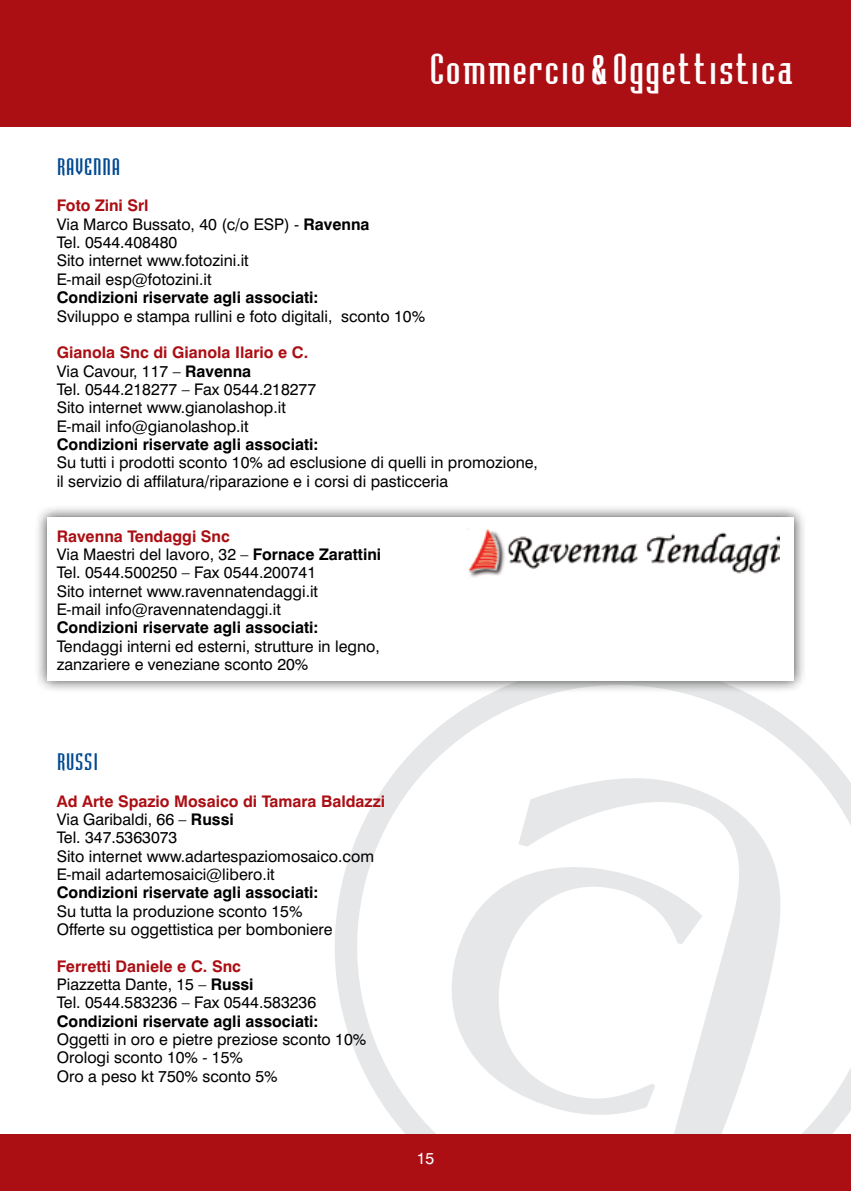
<style>
.page{position:relative;width:851px;height:1191px;background:#fff}
.page>*{position:absolute;margin:0;border:0;box-sizing:border-box;transform-origin:0 0}
.t1{font:40px "Badloc";color:#fff}
.t2{font:22px "Badloc";color:#004990}
.t3{font:16px/18.4px "Swiss 721 BT";color:#000}
.t4{font:700 16px "Swiss 721 BT";color:#000}
.t5{font:16px "Swiss 721 BT";color:#fff}
.s1{font-family:"Helvetica";font-weight:900;font-stretch:extra-condensed}
.s2{font-weight:700;color:#ab0f14}
.s3{font-weight:700}
</style>
<div class="page">
<svg style="left:335px;top:693px;width:515px;height:441px"></svg>
<svg style="left:438px;top:853px;width:80px;height:264px"></svg>
<svg style="left:518px;top:763px;width:277px;height:371px"></svg>
<div style="left:0;top:0;width:850px;height:127px;background:#ab0f14"></div>
<div style="left:0;top:1134px;width:850px;height:57px;background:#ab0f14"></div>
<div style="left:34px;top:504px;width:773px;height:189px;background:#000;opacity:.75"></div>
<div style="left:47px;top:517px;width:747px;height:163px;background:#fff"></div>
<img style="left:468px;top:529px;width:311px;height:49px">
<h1 class="t1" style="left:429px;top:47px;width:366px">Commercio <span class="s1">&amp;</span> Oggettistica</h1>
<h2 class="t2" style="left:57px;top:154px;width:65px">RAVENNA</h2>
<p class="t3" style="left:57px;top:196px;width:314px"><span class="s2">Foto Zini Srl<br></span>Via Marco Bussato, 40 (c/o ESP) - <span class="s3">Ravenna<br></span>Tel. 0544.408480<br>Sito internet www.fotozini.it<br>E-mail esp@fotozini.it</p>
<p class="t4" style="left:57px;top:288px;width:263px">Condizioni riservate agli associati:</p>
<p class="t3" style="left:57px;top:306px;width:370px">Sviluppo e stampa rullini e foto digitali, sconto 10%</p>
<p class="t3" style="left:57px;top:343px;width:261px"><span class="s2">Gianola Snc di Gianola Ilario e C.<br></span>Via Cavour, 117 – <span class="s3">Ravenna<br></span>Tel. 0544.218277 – Fax 0544.218277<br>Sito internet www.gianolashop.it<br>E-mail info@gianolashop.it</p>
<p class="t4" style="left:57px;top:434px;width:263px">Condizioni riservate agli associati:</p>
<p class="t3" style="left:57px;top:453px;width:482px">Su tutti i prodotti sconto 10% ad esclusione di quelli in promozione, il servizio di affilatura/riparazione e i corsi di pasticceria</p>
<p class="t3" style="left:57px;top:526px;width:326px"><span class="s2">Ravenna Tendaggi Snc<br></span>Via Maestri del lavoro, 32 – <span class="s3">Fornace Zarattini </span>Tel. 0544.500250 – Fax 0544.200741<br>Sito internet www.ravennatendaggi.it<br>E-mail info@ravennatendaggi.it</p>
<p class="t4" style="left:57px;top:618px;width:263px">Condizioni riservate agli associati:</p>
<p class="t3" style="left:57px;top:636px;width:324px">Tendaggi interni ed esterni, strutture in legno, zanzariere e veneziane sconto 20%</p>
<h2 class="t2" style="left:57px;top:749px;width:44px">RUSSI</h2>
<p class="t3" style="left:57px;top:791px;width:330px"><span class="s2">Ad Arte Spazio Mosaico di Tamara Baldazzi<br></span>Via Garibaldi, 66 – <span class="s3">Russi<br></span>Tel. 347.5363073<br>Sito internet www.adartespaziomosaico.com<br>E-mail adartemosaici@libero.it</p>
<p class="t4" style="left:57px;top:883px;width:263px">Condizioni riservate agli associati:</p>
<p class="t3" style="left:57px;top:901px;width:277px">Su tutta la produzione sconto 15%<br>Offerte su oggettistica per bomboniere</p>
<p class="t3" style="left:57px;top:956px;width:261px"><span class="s2">Ferretti Daniele e C. Snc<br></span>Piazzetta Dante, 15 – <span class="s3">Russi<br></span>Tel. 0544.583236 – Fax 0544.583236</p>
<p class="t4" style="left:57px;top:1011px;width:263px">Condizioni riservate agli associati:</p>
<p class="t3" style="left:57px;top:1030px;width:311px">Oggetti in oro e pietre preziose sconto 10%<br>Orologi sconto 10% - 15%<br>Oro a peso kt 750% sconto 5%</p>
<p class="t5" style="left:416px;top:1148px;width:19px">15</p>
</div>
